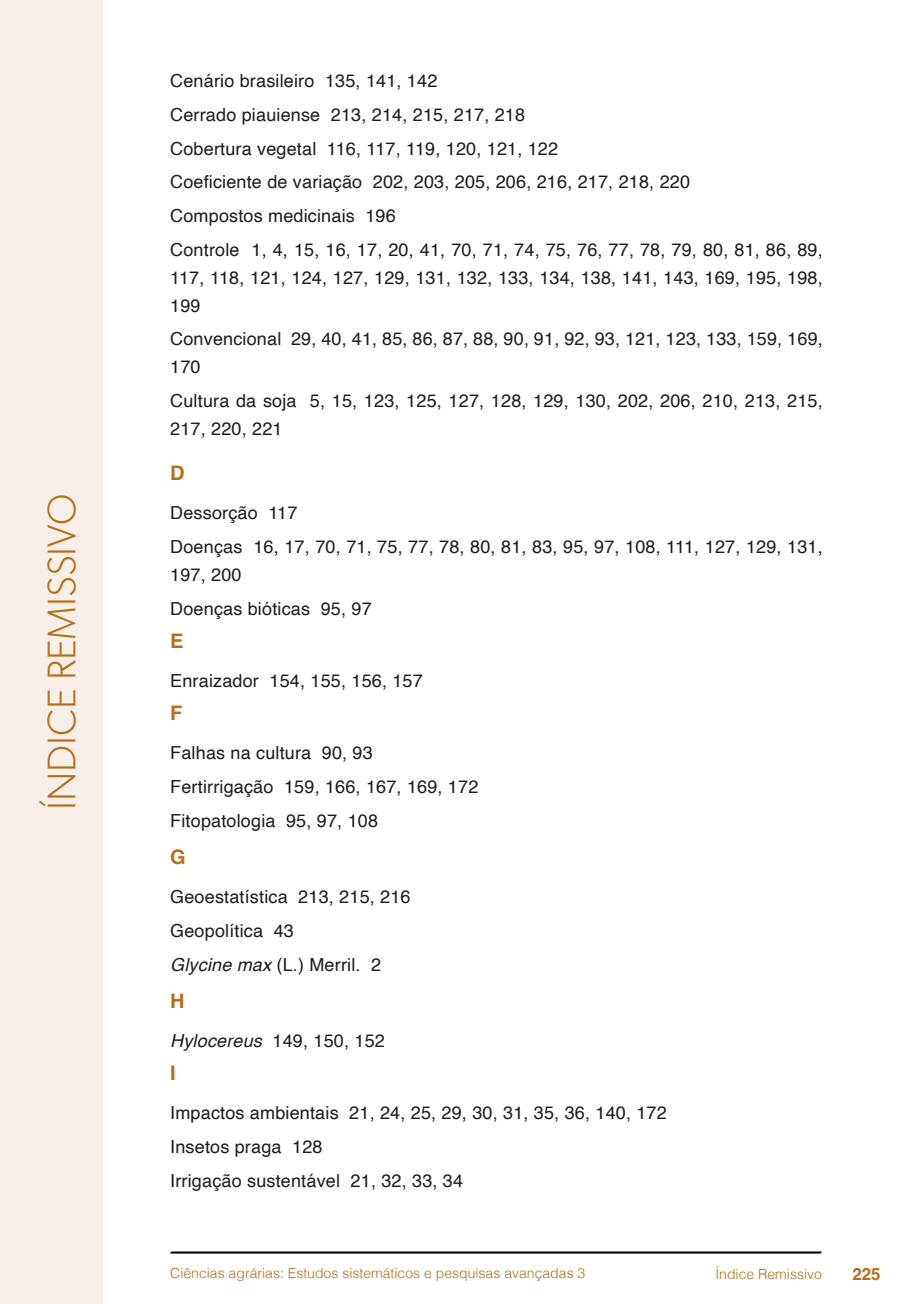
<style>
.page{position:relative;width:908px;height:1304px;background:#fff}
.page>*{position:absolute;margin:0;border:0;box-sizing:border-box;transform-origin:0 0}
.t1{font:300 40px "Gibson";color:#b66e19}
.t2{font:700 20px "Helvetica";color:#b66e19}
.t3{font:18px/33.6px "Helvetica";letter-spacing:.01em;color:#1d1d1b}
.t4{font:700 16.8px "Helvetica";color:#b66e19}
.t5{font:300 14px "Helvetica";color:#b66e19}
.s1{font-style:italic}
</style>
<div class="page">
<svg style="left:170px;top:1251px;width:651px;height:3px;background:#515151"></svg>
<div style="left:0;top:0;width:103px;height:1304px;background:#f8f0e8"></div>
<h1 class="t1" style="left:37px;top:810px;width:317px;rotate:-90deg">ÍNDICE REMISSIVO</h1>
<p class="t3" style="left:170px;top:65px;width:653px">Cenário brasileiro 135, 141, 142<br>Cerrado piauiense 213, 214, 215, 217, 218<br>Cobertura vegetal 116, 117, 119, 120, 121, 122<br>Coeficiente de variação 202, 203, 205, 206, 216, 217, 218, 220<br>Compostos medicinais 196<br>Controle 1, 4, 15, 16, 17, 20, 41, 70, 71, 74, 75, 76, 77, 78, 79, 80, 81, 86, 89,</p>
<p class="t3" style="left:170px;top:264px;width:653px;line-height:28px">117, 118, 121, 124, 127, 129, 131, 132, 133, 134, 138, 141, 143, 169, 195, 198,<br>199</p>
<p class="t3" style="left:170px;top:326px;width:653px;line-height:28px">Convencional 29, 40, 41, 85, 86, 87, 88, 90, 91, 92, 93, 121, 123, 133, 159, 169,<br>170</p>
<p class="t3" style="left:170px;top:387px;width:653px;line-height:28px">Cultura da soja 5, 15, 123, 125, 127, 128, 129, 130, 202, 206, 210, 213, 215,<br>217, 220, 221</p>
<p class="t2" style="left:170px;top:461px;width:16px">D</p>
<p class="t3" style="left:170px;top:497px;width:653px">Dessorção 117<br>Doenças 16, 17, 70, 71, 75, 77, 78, 80, 81, 83, 95, 97, 108, 111, 127, 129, 131,</p>
<p class="t3" style="left:170px;top:558px;width:203px">197, 200<br>Doenças bióticas 95, 97</p>
<p class="t2" style="left:170px;top:629px;width:15px">E</p>
<p class="t3" style="left:170px;top:665px;width:254px">Enraizador 154, 155, 156, 157</p>
<p class="t2" style="left:170px;top:701px;width:14px">F</p>
<p class="t3" style="left:170px;top:737px;width:309px">Falhas na cultura 90, 93<br>Fertirrigação 159, 166, 167, 169, 172<br>Fitopatologia 95, 97, 108</p>
<p class="t2" style="left:170px;top:845px;width:17px">G</p>
<p class="t3" style="left:170px;top:881px;width:242px">Geoestatística 213, 215, 216<br>Geopolítica 43<br><span class="s1">Glycine max</span> (L.) Merril. 2</p>
<p class="t2" style="left:170px;top:989px;width:16px">H</p>
<p class="t3" style="left:170px;top:1025px;width:216px"><span class="s1">Hylocereus</span> 149, 150, 152</p>
<p class="t2" style="left:170px;top:1061px;width:7px">I</p>
<p class="t3" style="left:170px;top:1097px;width:498px">Impactos ambientais 21, 24, 25, 29, 30, 31, 35, 36, 140, 172<br>Insetos praga 128<br>Irrigação sustentável 21, 32, 33, 34</p>
<p class="t5" style="left:170px;top:1261px;width:416px">Ciências agrárias: Estudos sistemáticos e pesquisas avançadas 3</p>
<p class="t5" style="left:715px;top:1262px;width:108px">Índice Remissivo</p>
<p class="t4" style="left:851px;top:1264px;width:30px">225</p>
</div>
